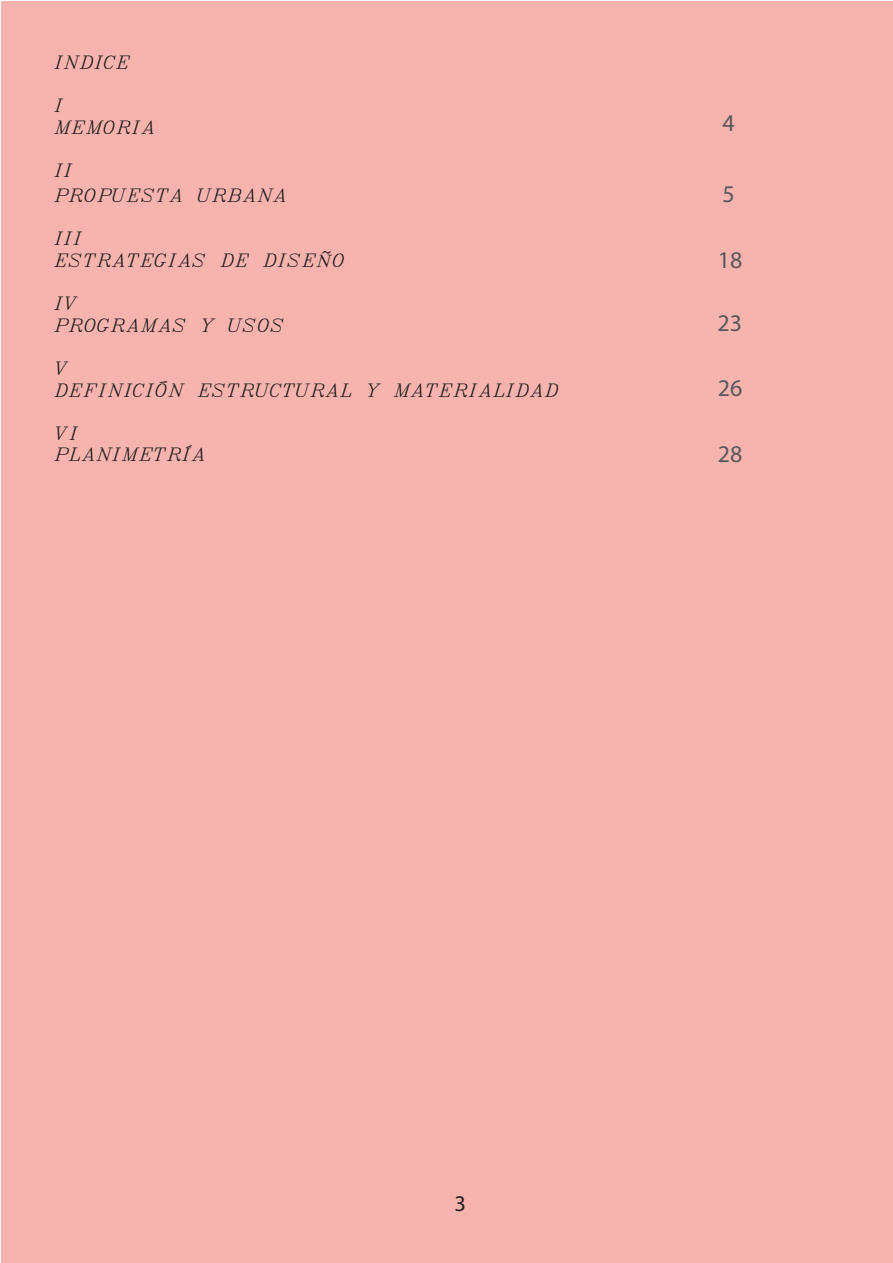
<style>
.page{position:relative;width:893px;height:1263px;background:#fff}
.page>*{position:absolute;margin:0;border:0;box-sizing:border-box;transform-origin:0 0}
.t1{font:24px "Myriad Pro";color:#57585a}
.t2{font:22.5px "Myriad Pro";color:#231f20}
.t3{font:18px/21.6px "Italic IV25";color:#231f20}
</style>
<div class="page">
<div style="left:2px;top:2px;width:891px;height:1261px;background:#f7b4ae"></div>
<p class="t3" style="left:54px;top:52px;width:78px">INDICE</p>
<p class="t3" style="left:54px;top:95px;width:103px">I<br>MEMORIA</p>
<p class="t3" style="left:54px;top:158px;width:235px;line-height:25.2px">II<br>PROPUESTA URBANA</p>
<p class="t3" style="left:54px;top:228px;width:293px">III<br>ESTRATEGIAS DE DISEÑO</p>
<p class="t3" style="left:54px;top:293px;width:232px">IV<br>PROGRAMAS Y USOS</p>
<p class="t3" style="left:54px;top:358px;width:506px">V<br>DEFINICIÓN ESTRUCTURAL Y MATERIALIDAD</p>
<p class="t3" style="left:54px;top:422px;width:154px">VI<br>PLANIMETRÍA</p>
<h1 class="t1" style="left:722px;top:108px;width:14px">4</h1>
<h1 class="t1" style="left:722px;top:179px;width:14px">5</h1>
<h1 class="t1" style="left:718px;top:245px;width:26px">18</h1>
<h1 class="t1" style="left:718px;top:308px;width:26px">23</h1>
<h1 class="t1" style="left:718px;top:373px;width:26px">26</h1>
<h1 class="t1" style="left:718px;top:439px;width:26px">28</h1>
<p class="t2" style="left:454px;top:1190px;width:13px">3</p>
</div>
